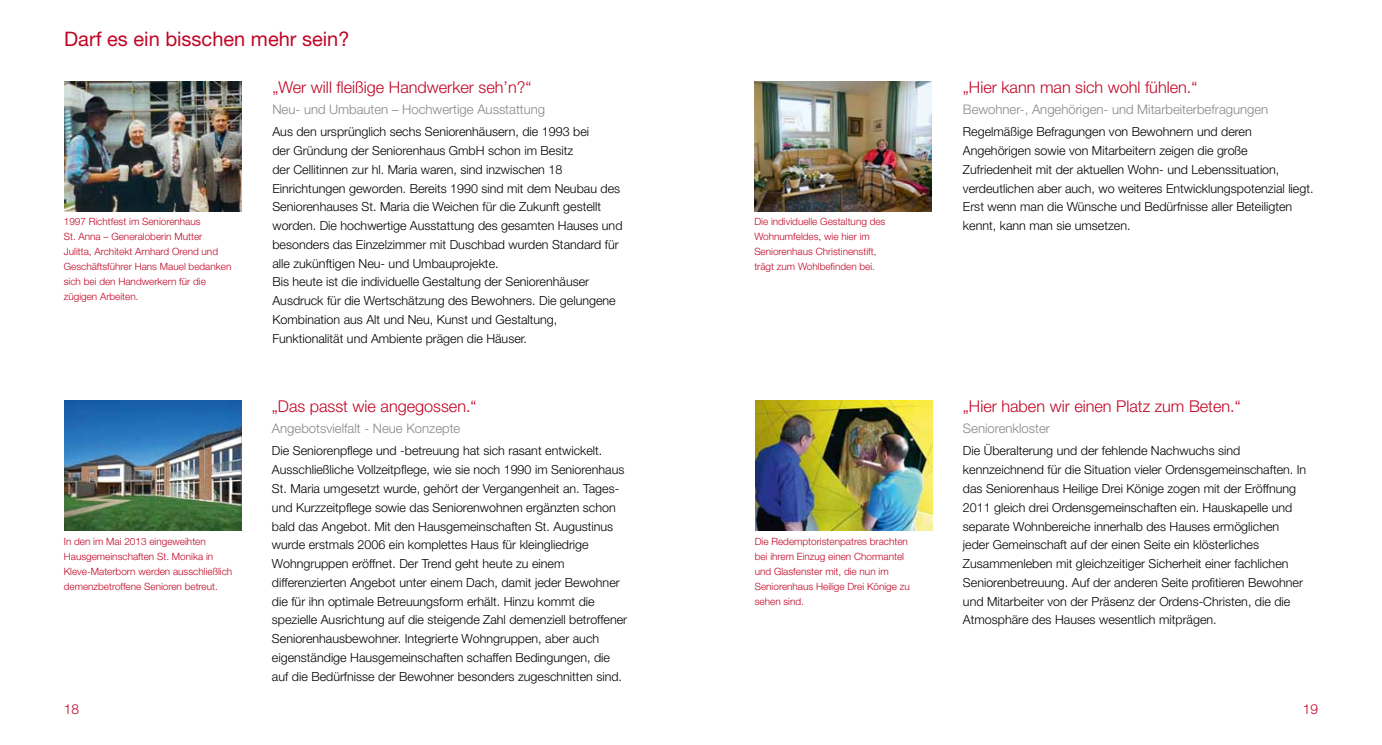
<style>
.page{position:relative;width:1382px;height:745px;background:#fff}
.page>*{position:absolute;margin:0;border:0;box-sizing:border-box;transform-origin:0 0}
.t1{font:20px "Helvetica Neue LT Std";color:#c10525}
.t2{font:300 16.25px "Helvetica Neue LT Std";color:#c10525}
.t3{font:300 13.75px "Helvetica Neue LT Std";color:#c10525}
.t4{font:300 13.12px "Helvetica Neue LT Std";color:#878786}
.t5{font:300 12.5px/18.8px "Helvetica Neue LT Std";color:#000}
.t6{font:300 10px/15px "Helvetica Neue LT Std";color:#c10525}
</style>
<div class="page">
<img style="left:755px;top:81px;width:177px;height:130px">
<img style="left:755px;top:400px;width:177px;height:130px">
<img style="left:64px;top:81px;width:177px;height:130px">
<img style="left:64px;top:400px;width:177px;height:130px">
<h1 class="t1" style="left:64px;top:27px;width:287px">Darf es ein bisschen mehr sein?</h1>
<p class="t6" style="left:64px;top:214px;width:169px">1997 Richtfest im Seniorenhaus<br>St. Anna – Generaloberin Mutter<br>Julitta, Architekt Arnhard Orend und<br>Geschäftsführer Hans Mauel bedanken sich bei den Handwerkern für die zügigen Arbeiten.</p>
<p class="t6" style="left:64px;top:533px;width:170px">In den im Mai 2013 eingeweihten Hausgemeinschaften St. Monika in Kleve-Materborn werden ausschließlich demenzbetroffene Senioren betreut.</p>
<h2 class="t2" style="left:272px;top:77px;width:261px">„Wer will fleißige Handwerker seh’n?“</h2>
<p class="t4" style="left:272px;top:101px;width:274px">Neu- und Umbauten – Hochwertige Ausstattung</p>
<p class="t5" style="left:272px;top:122px;width:352px">Aus den ursprünglich sechs Seniorenhäusern, die 1993 bei<br>der Gründung der Seniorenhaus GmbH schon im Besitz<br>der Cellitinnen zur hl. Maria waren, sind inzwischen 18<br>Einrichtungen geworden. Bereits 1990 sind mit dem Neubau des Seniorenhauses St. Maria die Weichen für die Zukunft gestellt worden. Die hochwertige Ausstattung des gesamten Hauses und besonders das Einzelzimmer mit Duschbad wurden Standard für alle zukünftigen Neu- und Umbauprojekte.<br>Bis heute ist die individuelle Gestaltung der Seniorenhäuser Ausdruck für die Wertschätzung des Bewohners. Die gelungene Kombination aus Alt und Neu, Kunst und Gestaltung, Funktionalität und Ambiente prägen die Häuser.</p>
<h2 class="t2" style="left:272px;top:396px;width:206px">„Das passt wie angegossen.“</h2>
<p class="t4" style="left:272px;top:420px;width:190px">Angebotsvielfalt - Neue Konzepte</p>
<p class="t5" style="left:272px;top:441px;width:357px">Die Seniorenpflege und -betreuung hat sich rasant entwickelt.<br>Ausschließliche Vollzeitpflege, wie sie noch 1990 im Seniorenhaus St. Maria umgesetzt wurde, gehört der Vergangenheit an. Tages&shy;und Kurzzeitpflege sowie das Seniorenwohnen ergänzten schon bald das Angebot. Mit den Hausgemeinschaften St. Augustinus wurde erstmals 2006 ein komplettes Haus für kleingliedrige Wohngruppen eröffnet. Der Trend geht heute zu einem differenzierten Angebot unter einem Dach, damit jeder Bewohner die für ihn optimale Betreuungsform erhält. Hinzu kommt die spezielle Ausrichtung auf die steigende Zahl demenziell betroffener Seniorenhausbewohner. Integrierte Wohngruppen, aber auch eigenständige Hausgemeinschaften schaffen Bedingungen, die auf die Bedürfnisse der Bewohner besonders zugeschnitten sind.</p>
<p class="t6" style="left:754px;top:214px;width:133px">Die individuelle Gestaltung des<br>Wohnumfeldes, wie hier im<br>Seniorenhaus Christinenstift, trägt zum Wohlbefinden bei.</p>
<p class="t6" style="left:755px;top:533px;width:157px">Die Redemptoristenpatres brachten bei ihrem Einzug einen Chormantel und Glasfenster mit, die nun im<br>Seniorenhaus Heilige Drei Könige zu sehen sind.</p>
<h2 class="t2" style="left:963px;top:77px;width:236px">„Hier kann man sich wohl fühlen.“</h2>
<p class="t4" style="left:963px;top:101px;width:307px">Bewohner-, Angehörigen- und Mitarbeiterbefragungen</p>
<p class="t5" style="left:963px;top:122px;width:352px">Regelmäßige Befragungen von Bewohnern und deren Angehörigen sowie von Mitarbeitern zeigen die große Zufriedenheit mit der aktuellen Wohn- und Lebenssituation, verdeutlichen aber auch, wo weiteres Entwicklungspotenzial liegt.<br>Erst wenn man die Wünsche und Bedürfnisse aller Beteiligten kennt, kann man sie umsetzen.</p>
<h2 class="t2" style="left:963px;top:396px;width:279px">„Hier haben wir einen Platz zum Beten.“</h2>
<p class="t4" style="left:963px;top:420px;width:89px">Seniorenkloster</p>
<p class="t5" style="left:963px;top:441px;width:345px">Die Überalterung und der fehlende Nachwuchs sind kennzeichnend für die Situation vieler Ordensgemeinschaften. In das Seniorenhaus Heilige Drei Könige zogen mit der Eröffnung 2011 gleich drei Ordensgemeinschaften ein. Hauskapelle und separate Wohnbereiche innerhalb des Hauses ermöglichen jeder Gemeinschaft auf der einen Seite ein klösterliches Zusammenleben mit gleichzeitiger Sicherheit einer fachlichen Seniorenbetreuung. Auf der anderen Seite profitieren Bewohner und Mitarbeiter von der Präsenz der Ordens-Christen, die die Atmosphäre des Hauses wesentlich mitprägen.</p>
<p class="t3" style="left:64px;top:700px;width:17px">18</p>
<p class="t3" style="left:1303px;top:700px;width:17px">19</p>
</div>
